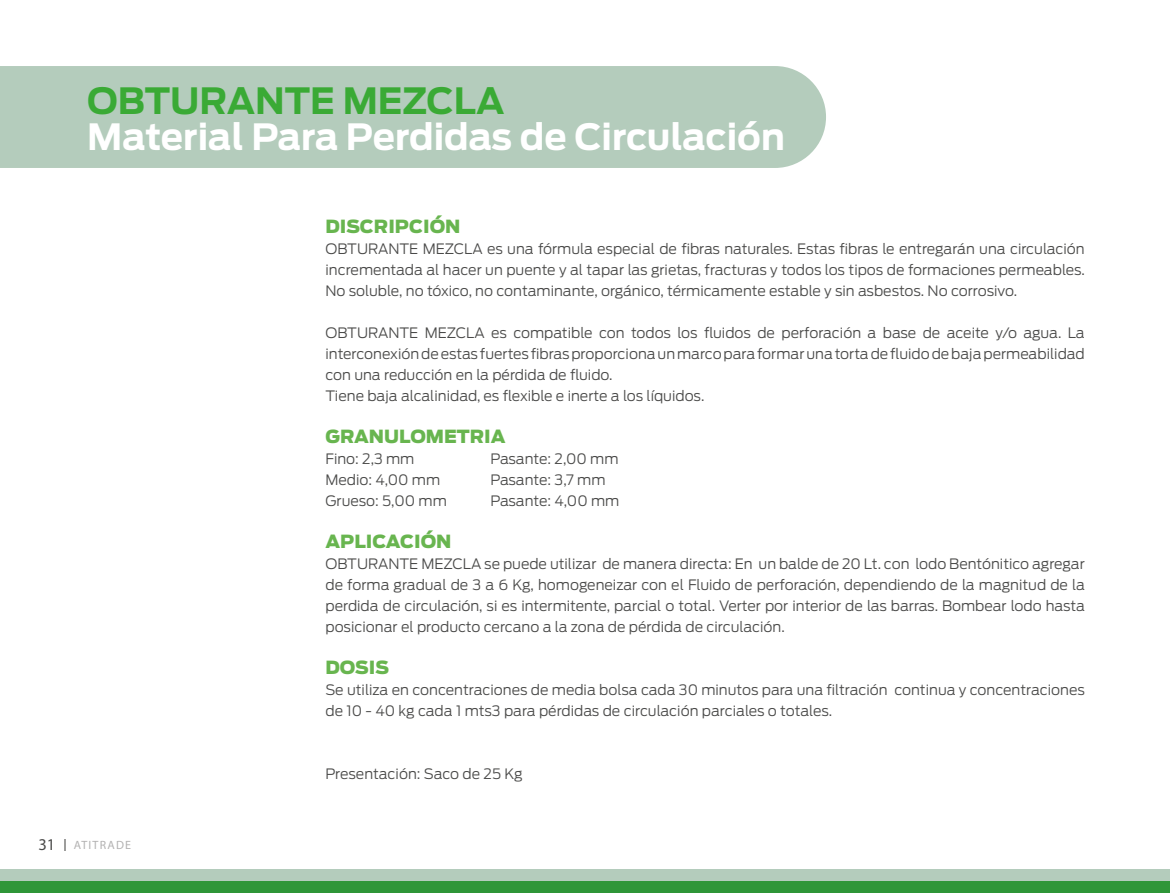
<style>
.page{position:relative;width:1170px;height:893px;background:#fff}
.page>*{position:absolute;margin:0;border:0;box-sizing:border-box;transform-origin:0 0}
.t1{font:700 36px "Antenna";color:#fff}
.t2{font:700 36px "Antenna";color:#3aaa35}
.t3{font:900 18px "Antenna";color:#68b54f}
.t4{font:16.5px "Myriad Pro";color:#4a4a49}
.t5{font:300 14.25px/21px "Antenna";color:#4a4a49;text-align:justify}
.t6{font:12px "Myriad Pro";letter-spacing:.1em;color:#b3b2b2}
</style>
<div class="page">
<div style="left:0;top:66px;width:826px;height:102px;background:#b4ccbc"></div>
<div style="left:0;top:870px;width:1169px;height:15px;background:#b4ccbc"></div>
<div style="left:0;top:882px;width:1169px;height:11px;background:#2f9638"></div>
<svg style="left:64px;top:839px;width:2px;height:11px"></svg>
<h1 class="t2" style="left:87px;top:79px;width:419px">OBTURANTE MEZCLA</h1>
<h1 class="t1" style="left:87px;top:115px;width:699px">Material Para Perdidas de Circulación</h1>
<p class="t4" style="left:38px;top:834px;width:18px">31</p>
<p class="t6" style="left:74px;top:837px;width:59px">ATITRADE</p>
<p class="t3" style="left:325px;top:215px;width:136px">DISCRIPCIÓN</p>
<p class="t5" style="left:325px;top:238px;width:761px">OBTURANTE MEZCLA es una fórmula especial de fibras naturales. Estas fibras le entregarán una circulación incrementada al hacer un puente y al tapar las grietas, fracturas y todos los tipos de formaciones permeables.<br>No soluble, no tóxico, no contaminante, orgánico, térmicamente estable y sin asbestos. No corrosivo.</p>
<p class="t5" style="left:325px;top:322px;width:760px;text-align:left">OBTURANTE MEZCLA es compatible con todos los fluidos de perforación a base de aceite y/o agua. La interconexión de estas fuertes fibras proporciona un marco para formar una torta de fluido de baja permeabilidad con una reducción en la pérdida de fluido.<br>Tiene baja alcalinidad, es flexible e inerte a los líquidos.</p>
<p class="t3" style="left:325px;top:425px;width:181px">GRANULOMETRIA</p>
<p class="t5" style="left:325px;top:448px;width:90px">Fino: 2,3 mm</p>
<p class="t5" style="left:490px;top:448px;width:129px">Pasante: 2,00 mm</p>
<p class="t5" style="left:325px;top:469px;width:116px">Medio: 4,00 mm</p>
<p class="t5" style="left:490px;top:469px;width:116px">Pasante: 3,7 mm</p>
<p class="t5" style="left:325px;top:490px;width:123px">Grueso: 5,00 mm</p>
<p class="t5" style="left:490px;top:490px;width:130px">Pasante: 4,00 mm</p>
<p class="t3" style="left:325px;top:530px;width:127px">APLICACIÓN</p>
<p class="t5" style="left:325px;top:553px;width:761px">OBTURANTE MEZCLA se puede utilizar de manera directa: En un balde de 20 Lt. con lodo Bentónitico agregar de forma gradual de 3 a 6 Kg, homogeneizar con el Fluido de perforación, dependiendo de la magnitud de la perdida de circulación, si es intermitente, parcial o total. Verter por interior de las barras. Bombear lodo hasta posicionar el producto cercano a la zona de pérdida de circulación.</p>
<p class="t3" style="left:325px;top:656px;width:65px">DOSIS</p>
<p class="t5" style="left:325px;top:679px;width:760px">Se utiliza en concentraciones de media bolsa cada 30 minutos para una filtración continua y concentraciones de 10 - 40 kg cada 1 mts3 para pérdidas de circulación parciales o totales.</p>
<p class="t5" style="left:325px;top:763px;width:199px">Presentación: Saco de 25 Kg</p>
</div>
